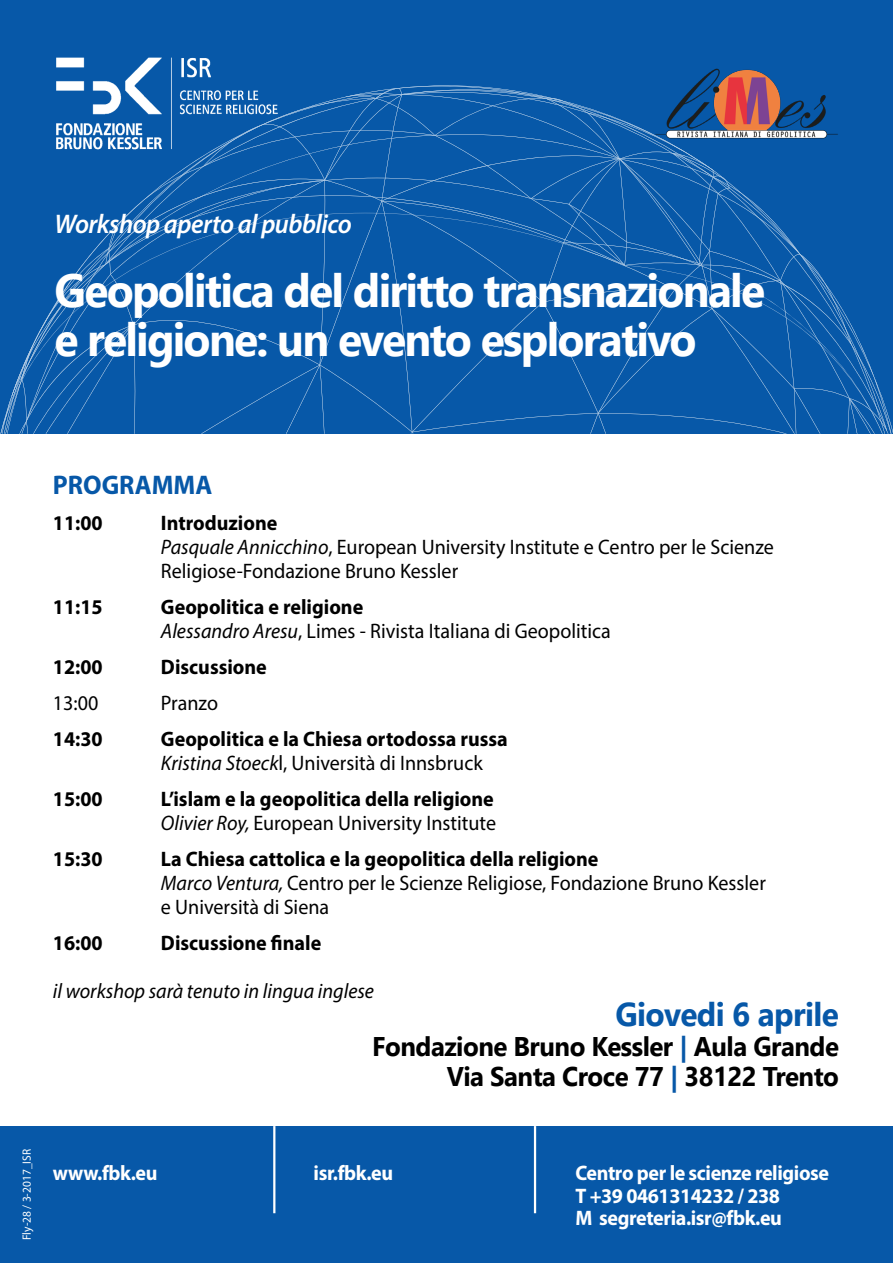
<style>
.page{position:relative;width:893px;height:1263px;background:#fff}
.page>*{position:absolute;margin:0;border:0;box-sizing:border-box;transform-origin:0 0}
.t1{font:700 46.5px "Segoe UI";letter-spacing:-.04em;color:#fff;scale:.96 1}
.t2{font:700 33px "Segoe UI";letter-spacing:-.02em;color:#0758a8;scale:.96 1}
.t3{font:700 27px "Segoe UI";letter-spacing:-.02em;color:#000;scale:.96 1}
.t4{font:italic 600 27px "Myriad Pro";letter-spacing:-.02em;color:#fff;scale:.96 1}
.t5{font:700 27px "Myriad Pro";color:#0758a8;scale:.96 1}
.t6{font:21px "Myriad Pro";color:#000;scale:.96 1}
.t7{font:700 21px "Myriad Pro";color:#000;scale:.96 1}
.t8{font:700 21px "Myriad Pro";letter-spacing:-.02em;color:#fff;scale:.96 1}
.t9{font:italic 21px "Myriad Pro";color:#000;scale:.96 1}
.t10{font:12px "Myriad Pro";color:#fff;scale:.96 1}
.s1{font-style:italic}
.s2{color:#0758a8}
</style>
<div class="page">
<div style="left:0;top:1126px;width:893px;height:137px;background:#0758a8"></div>
<div style="left:0;top:0;width:893px;height:434px;background:#0758a8"></div>
<img style="left:694px;top:68px;width:82px;height:18px">
<img style="left:56px;top:57px;width:155px;height:29px">
<svg style="left:1px;top:86px;width:892px;height:348px"></svg>
<hr style="left:273px;top:1126px;width:2px;height:87px;background:#fff">
<hr style="left:534px;top:1126px;width:2px;height:87px;background:#fff">
<p class="t4" style="left:55px;top:207px;width:311px">Workshop aperto al pubblico</p>
<p class="t1" style="left:55px;top:253px;width:742px">Geopolitica del diritto transnazionale</p>
<p class="t1" style="left:55px;top:302px;width:670px">e religione: un evento esplorativo</p>
<p class="t5" style="left:53px;top:468px;width:168px">PROGRAMMA</p>
<p class="t7" style="left:53px;top:510px;width:53px">11:00</p>
<p class="t7" style="left:161px;top:510px;width:123px">Introduzione</p>
<p class="t6" style="left:161px;top:534px;width:640px"><span class="s1">Pasquale Annicchino</span>, European University Institute e Centro per le Scienze</p>
<p class="t6" style="left:161px;top:558px;width:311px">Religiose-Fondazione Bruno Kessler</p>
<p class="t7" style="left:53px;top:594px;width:53px">11:15</p>
<p class="t7" style="left:161px;top:594px;width:212px">Geopolitica e religione</p>
<p class="t6" style="left:161px;top:618px;width:470px"><span class="s1">Alessandro Aresu</span>, Limes - Rivista Italiana di Geopolitica</p>
<p class="t7" style="left:53px;top:654px;width:53px">12:00</p>
<p class="t7" style="left:161px;top:654px;width:112px">Discussione</p>
<p class="t6" style="left:53px;top:690px;width:49px">13:00</p>
<p class="t6" style="left:161px;top:690px;width:61px">Pranzo</p>
<p class="t7" style="left:53px;top:726px;width:53px">14:30</p>
<p class="t7" style="left:161px;top:726px;width:363px">Geopolitica e la Chiesa ortodossa russa</p>
<p class="t6" style="left:161px;top:750px;width:337px"><span class="s1">Kristina Stoeck</span>l, Università di Innsbruck</p>
<p class="t7" style="left:53px;top:786px;width:53px">15:00</p>
<p class="t7" style="left:161px;top:786px;width:348px">L’islam e la geopolitica della religione</p>
<p class="t6" style="left:161px;top:810px;width:351px"><span class="s1">Olivier Roy,</span> European University Institute</p>
<p class="t7" style="left:53px;top:846px;width:53px">15:30</p>
<p class="t7" style="left:161px;top:846px;width:457px">La Chiesa cattolica e la geopolitica della religione</p>
<p class="t6" style="left:161px;top:870px;width:632px"><span class="s1">Marco Ventura,</span> Centro per le Scienze Religiose, Fondazione Bruno Kessler</p>
<p class="t6" style="left:161px;top:894px;width:177px">e Università di Siena</p>
<p class="t7" style="left:53px;top:930px;width:53px">16:00</p>
<p class="t7" style="left:161px;top:930px;width:169px">Discussione finale</p>
<p class="t9" style="left:53px;top:978px;width:336px">il workshop sarà tenuto in lingua inglese</p>
<p class="t2" style="left:615px;top:987px;width:234px">Giovedi 6 aprile</p>
<p class="t3" style="left:372px;top:1024px;width:488px">Fondazione Bruno Kessler <span class="s2">|</span> Aula Grande</p>
<p class="t3" style="left:447px;top:1054px;width:410px">Via Santa Croce 77 <span class="s2">|</span> 38122 Trento</p>
<p class="t10" style="left:20px;top:1240px;width:96px;rotate:-90deg">Fly-28 / 3-2017_ISR</p>
<p class="t8" style="left:53px;top:1159px;width:110px">www.fbk.eu</p>
<p class="t8" style="left:314px;top:1159px;width:84px">isr.fbk.eu</p>
<p class="t8" style="left:575px;top:1159px;width:266px">Centro per le scienze religiose</p>
<p class="t8" style="left:575px;top:1182px;width:215px">T +39 0461314232 / 238</p>
<p class="t8" style="left:575px;top:1204px;width:217px">M segreteria.isr@fbk.eu</p>
</div>
